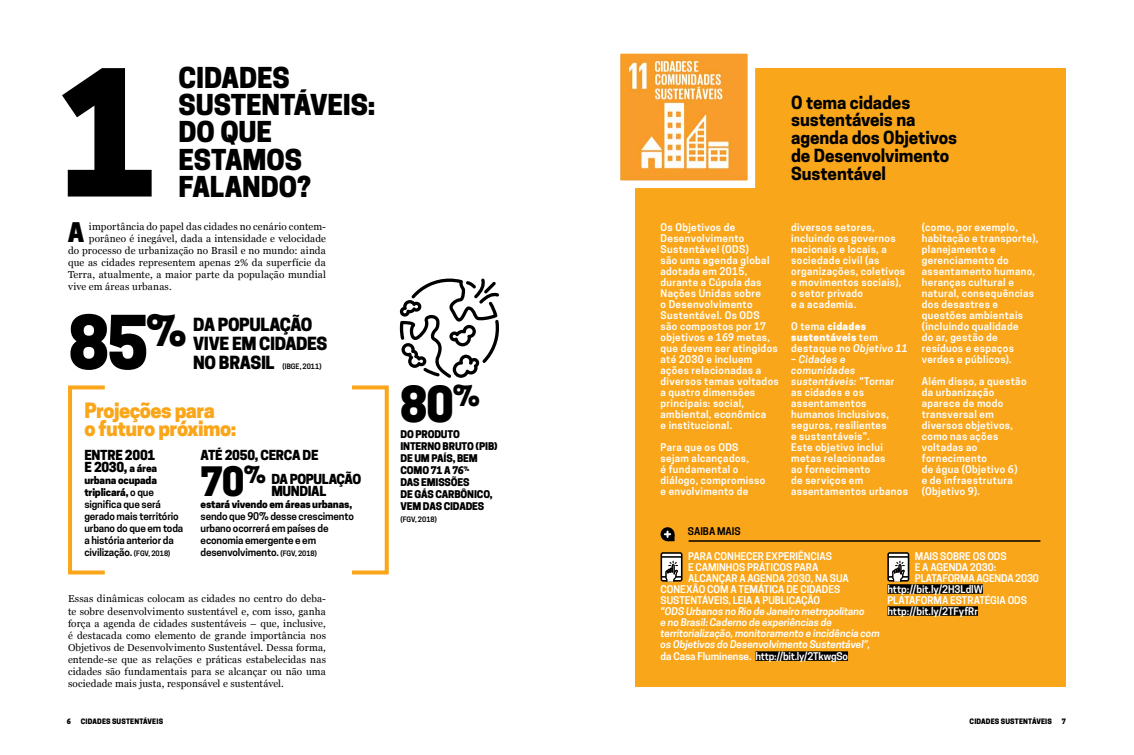
<style>
.page{position:relative;width:1134px;height:755px;background:#fff}
.page>*{position:absolute;margin:0;border:0;box-sizing:border-box;transform-origin:0 0}
.t1{font:800 164.4px "Cooper Hewitt";color:#000}
.t2{font:800 69.4px "Cooper Hewitt";color:#000}
.t3{font:800 46.6px "Cooper Hewitt";color:#000}
.t4{font:800 38px "Cooper Hewitt";color:#000}
.t5{font:800 27px/27px "Cooper Hewitt";letter-spacing:-.005em;color:#000}
.t6{font:800 25.4px "Cooper Hewitt";color:#000}
.t7{font:800 19.8px/17.6px "Cooper Hewitt";letter-spacing:-.025em;color:#faa61a}
.t8{font:700 17px/17.8px "Cooper Hewitt";letter-spacing:-.005em;color:#000}
.t9{font:800 17px/19px "Cooper Hewitt";letter-spacing:-.025em;color:#000}
.t10{font:800 13px/12px "Cooper Hewitt";letter-spacing:-.025em;color:#000}
.t11{font:600 10px/11px "Cooper Hewitt";letter-spacing:.035em;color:#fff}
.t12{font:10px/12px "Georgia";letter-spacing:.015em;color:#000;text-align:justify}
.t13{font:600 10px/12px "Cooper Hewitt";letter-spacing:-.015em;color:#000}
.t14{font:italic 600 10px/11px "Cooper Hewitt";letter-spacing:-.005em;color:#fff}
.t15{font:600 10px "Cooper Hewitt";letter-spacing:-.005em;color:#fff}
.t16{font:800 10px/12px "Cooper Hewitt";letter-spacing:-.015em;color:#000}
.t17{font:600 10px "Cooper Hewitt";color:#fff}
.t18{font:800 10px/11px "Cooper Hewitt";letter-spacing:.03em;color:#fff}
.t19{font:600 10px "Cooper Hewitt";letter-spacing:-.01em;color:#fff}
.t20{font:600 10px "Cooper Hewitt";letter-spacing:-.015em;color:#fff}
.t21{font:800 7px "Cooper Hewitt";letter-spacing:.015em;color:#000}
.t22{font:600 7px "Cooper Hewitt";letter-spacing:-.005em;color:#000}
.s1{font-size:10px}
.s2{font-weight:800}
.s3{font-size:7px}
.s4{font-weight:600}
.s5{font-weight:600;font-style:italic}
.s6{font-style:italic}
</style>
<div class="page">
<svg style="left:400px;top:278px;width:99px;height:99px"></svg>
<div style="left:635px;top:68px;width:431px;height:618px;background:#faa61a"></div>
<svg style="left:620px;top:53px;width:136px;height:135px;background:#f7bb6e"></svg>
<div style="left:350px;top:385px;width:39px;height:189px;border:4px solid #faa61a"></div>
<div style="left:68px;top:385px;width:39px;height:189px;border:4px solid #faa61a"></div>
<div style="left:755px;top:650px;width:93px;height:10px;background:#000"></div>
<svg style="left:660px;top:552px;width:22px;height:30px"></svg>
<hr style="left:689px;top:540px;width:351px;height:1px;background:#000">
<svg style="left:660px;top:527px;width:14px;height:14px"></svg>
<svg style="left:665px;top:531px;width:9px;height:10px"></svg>
<div style="left:887px;top:583px;width:96px;height:10px;background:#000"></div>
<div style="left:887px;top:605px;width:91px;height:10px;background:#000"></div>
<svg style="left:887px;top:552px;width:22px;height:30px"></svg>
<h1 class="t1" style="left:59px;top:37px;width:100px">1</h1>
<h3 class="t5" style="left:179px;top:65px;width:198px">CIDADES<br>SUSTENTÁVEIS:<br>DO QUE<br>ESTAMOS</h3>
<h3 class="t5" style="left:179px;top:173px;width:134px">FALANDO?</h3>
<h3 class="t6" style="left:68px;top:217px;width:18px">A</h3>
<p class="t12" style="left:89px;top:220px;width:239px">importância do papel das cidades no cenário contem-</p>
<p class="t12" style="left:89px;top:232px;width:238px">porâneo é inegável, dada a intensidade e velocidade</p>
<p class="t12" style="left:68px;top:244px;width:259px">do processo de urbanização no Brasil e no mundo: ainda</p>
<p class="t12" style="left:68px;top:256px;width:259px">que as cidades representem apenas 2% da superfície da</p>
<p class="t12" style="left:68px;top:268px;width:259px">Terra, atualmente, a maior parte da população mundial</p>
<p class="t12" style="left:68px;top:280px;width:105px">vive em áreas urbanas.</p>
<h2 class="t2" style="left:68px;top:301px;width:120px">85<sup>%</sup></h2>
<h3 class="t7" style="left:84px;top:401px;width:153px">Projeções para<br>o futuro próximo:</h3>
<h3 class="t9" style="left:193px;top:315px;width:136px">DA POPULAÇÃO<br>VIVE EM CIDADES<br>NO BRASIL</h3>
<p class="t22" style="left:282px;top:362px;width:41px">(IBGE, 2011)</p>
<h3 class="t10" style="left:271px;top:443px;width:91px;line-height:24px;text-indent:-71px">ATÉ 2050, CERCA DE<br>DA POPULAÇÃO</h3>
<h3 class="t10" style="left:271px;top:485px;width:56px">MUNDIAL</h3>
<h3 class="t10" style="left:84px;top:449px;width:74px">ENTRE 2001<br>E 2030, <span class="s1">a área</span></h3>
<p class="t13" style="left:84px;top:474px;width:100px"><span class="s2">urbana ocupada triplicará,</span> o que significa que será gerado mais território urbano do que em toda a história anterior da civilização. <span class="s3">(FGV, 2018)</span></p>
<h3 class="t4" style="left:201px;top:458px;width:67px">70<sup>%</sup></h3>
<p class="t16" style="left:201px;top:498px;width:153px">estará vivendo em áreas urbanas,</p>
<p class="t13" style="left:201px;top:510px;width:155px">sendo que 90% desse crescimento urbano ocorrerá em países de economia emergente e em desenvolvimento. <span class="s3">(FGV, 2018)</span></p>
<p class="t12" style="left:68px;top:592px;width:259px">Essas dinâmicas colocam as cidades no centro do deba&shy;te sobre desenvolvimento sustentável e, com isso, ganha força a agenda de cidades sustentáveis – que, inclusive, é destacada como elemento de grande importância nos Objetivos de Desenvolvimento Sustentável. Dessa forma, entende-se que as relações e práticas estabelecidas nas cidades são fundamentais para se alcançar ou não uma sociedade mais justa, responsável e sustentável.</p>
<h3 class="t3" style="left:400px;top:376px;width:82px">80<sup>%</sup></h3>
<p class="t16" style="left:400px;top:428px;width:99px">DO PRODUTO<br>INTERNO BRUTO (PIB)<br>DE UM PAÍS, BEM<br>COMO 71 A 76<sup>%<br></sup>DAS EMISSÕES<br>DE GÁS CARBÔNICO,<br>VEM DAS CIDADES</p>
<p class="t22" style="left:400px;top:515px;width:38px">(FGV, 2018)</p>
<h3 class="t8" style="left:791px;top:93px;width:167px">O tema cidades sustentáveis na agenda dos Objetivos de Desenvolvimento<br>Sustentável</h3>
<p class="t11" style="left:660px;top:222px;width:120px">Os Objetivos de<br>Desenvolvimento<br>Sustentável (ODS)<br>são uma agenda global adotada em 2015, durante a Cúpula das<br>Nações Unidas sobre<br>o Desenvolvimento<br>Sustentável. Os ODS são compostos por 17 objetivos e 169 metas, que devem ser atingidos até 2030 e incluem ações relacionadas a diversos temas voltados a quatro dimensões principais: social, ambiental, econômica<br>e institucional.</p>
<p class="t11" style="left:660px;top:442px;width:106px">Para que os ODS sejam alcançados,<br>é fundamental o diálogo, compromisso e envolvimento de</p>
<p class="t13" style="left:688px;top:525px;width:54px">SAIBA MAIS</p>
<p class="t11" style="left:791px;top:222px;width:115px">diversos setores, incluindo os governos nacionais e locais, a sociedade civil (as organizações, coletivos e movimentos sociais), o setor privado<br>e a academia.</p>
<p class="t18" style="left:791px;top:321px;width:118px"><span class="s4">O tema</span> cidades sustentáveis <span class="s4">tem destaque no</span> <span class="s5">Objetivo 11</span></p>
<p class="t11" style="left:791px;top:354px;width:118px"><span class="s6">– Cidades e comunidades sustentáveis:</span> “Tornar as cidades e os assentamentos humanos inclusivos, seguros, resilientes<br>e sustentáveis”.<br>Este objetivo inclui metas relacionadas<br>ao fornecimento<br>de serviços em assentamentos urbanos</p>
<p class="t11" style="left:922px;top:222px;width:118px">(como, por exemplo, habitação e transporte), planejamento e gerenciamento do assentamento humano, heranças cultural e natural, consequências dos desastres e questões ambientais (incluindo qualidade<br>do ar, gestão de resíduos e espaços verdes e públicos).</p>
<p class="t11" style="left:922px;top:376px;width:106px">Além disso, a questão da urbanização aparece de modo transversal em diversos objetivos, como nas ações voltadas ao fornecimento<br>de água (Objetivo 6)<br>e de infraestrutura (Objetivo 9).</p>
<p class="t17" style="left:688px;top:549px;width:145px">PARA CONHECER EXPERIÊNCIAS</p>
<p class="t17" style="left:688px;top:560px;width:132px">E CAMINHOS PRÁTICOS PARA</p>
<p class="t15" style="left:688px;top:571px;width:162px">ALCANÇAR A AGENDA 2030, NA SUA</p>
<p class="t15" style="left:660px;top:582px;width:181px">CONEXÃO COM A TEMÁTICA DE CIDADES</p>
<p class="t15" style="left:660px;top:593px;width:161px">SUSTENTÁVEIS, LEIA A PUBLICAÇÃO</p>
<p class="t14" style="left:660px;top:605px;width:221px">“ODS Urbanos no Rio de Janeiro metropolitano<br>e no Brasil: Caderno de experiências de territorialização, monitoramento e incidência com os Objetivos do Desenvolvimento Sustentável”,</p>
<p class="t19" style="left:660px;top:649px;width:189px">da Casa Fluminense. http://bit.ly/2TkwgSo</p>
<p class="t17" style="left:915px;top:549px;width:93px">MAIS SOBRE OS ODS</p>
<p class="t15" style="left:915px;top:560px;width:83px">E A AGENDA 2030:</p>
<p class="t20" style="left:915px;top:571px;width:126px">PLATAFORMA AGENDA 2030</p>
<p class="t15" style="left:887px;top:582px;width:97px">http://bit.ly/2H3LdlW</p>
<p class="t17" style="left:887px;top:593px;width:141px">PLATAFORMA ESTRATÉGIA ODS</p>
<p class="t15" style="left:887px;top:604px;width:92px">http://bit.ly/2TFyfRr</p>
<p class="t21" style="left:67px;top:716px;width:6px">6</p>
<p class="t21" style="left:81px;top:716px;width:84px">CIDADES SUSTENTÁVEIS</p>
<p class="t21" style="left:969px;top:716px;width:84px">CIDADES SUSTENTÁVEIS</p>
<p class="t21" style="left:1062px;top:716px;width:6px">7</p>
</div>
